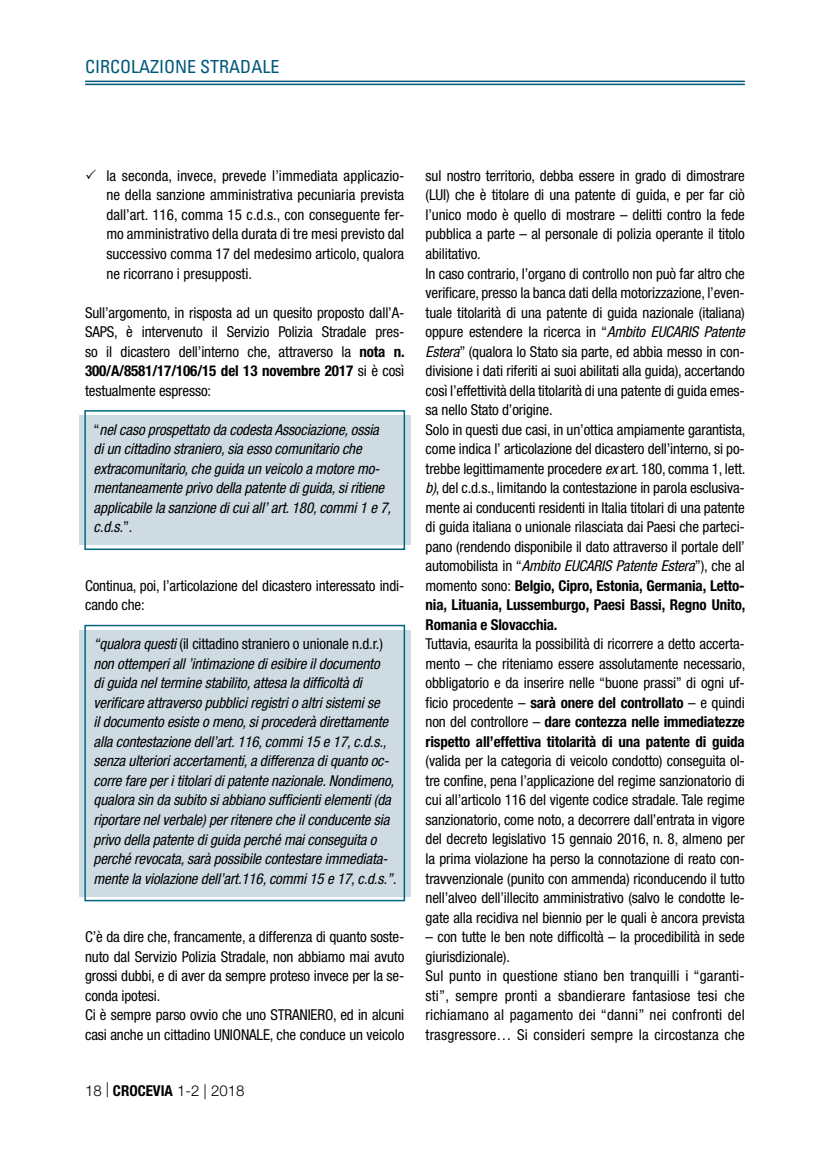
<style>
.page{position:relative;width:830px;height:1149px;background:#fff}
.page>*{position:absolute;margin:0;border:0;box-sizing:border-box;transform-origin:0 0}
.t1{font:condensed 18px "Univers LT Std";color:#00597c}
.t2{font:condensed 15px/19.5px "Helvetica Neue LT Std";letter-spacing:-.01em;color:#000;text-align:justify}
.t3{font:italic condensed 15px/19.5px "Helvetica Neue LT Std";letter-spacing:-.01em;color:#000}
.t4{font:condensed 15px/19.5px "Helvetica Neue LT Std";letter-spacing:.01em;color:#000}
.t5{font:300 15px "Helvetica Neue LT Std";color:#000}
.s1{font-weight:700}
.s2{font-style:normal}
.s3{font-weight:700;font-stretch:condensed}
.s4{font-style:italic}
</style>
<div class="page">
<hr style="left:85px;top:81px;width:659px;height:1px;background:#00597c">
<hr style="left:85px;top:84px;width:659px;height:1px;background:#00597c">
<div style="left:79px;top:415px;width:331px;height:130px;background:#cedbe3"></div>
<div style="left:84px;top:410px;width:321px;height:140px;border:2px solid #006780"></div>
<div style="left:79px;top:630px;width:331px;height:266px;background:#cedbe3"></div>
<div style="left:84px;top:624px;width:321px;height:277px;border:2px solid #006780"></div>
<p class="t1" style="left:85px;top:55px;width:196px">CIRCOLAZIONE STRADALE</p>
<p class="t2" style="left:106px;top:166px;width:299px">la seconda, invece, prevede l’immediata applicazio&shy;ne della sanzione amministrativa pecuniaria prevista dall’art. 116, comma 15 c.d.s., con conseguente fer&shy;mo amministrativo della durata di tre mesi previsto dal successivo comma 17 del medesimo articolo, qualora ne ricorrano i presupposti.</p>
<p class="t2" style="left:85px;top:302px;width:321px">Sull’argomento, in risposta ad un quesito proposto dall’A-SAPS, è intervenuto il Servizio Polizia Stradale pres&shy;so il dicastero dell’interno che, attraverso la <span class="s1">nota n.<br>300/A/8581/17/106/15 del 13 novembre 2017</span> si è così testualmente espresso:</p>
<p class="t3" style="left:94px;top:420px;width:299px"><span class="s2">“</span>nel caso prospettato da codesta Associazione, ossia di un cittadino straniero, sia esso comunitario che extracomunitario, che guida un veicolo a motore mo&shy;mentaneamente privo della patente di guida, si ritiene applicabile la sanzione di cui all’ art. 180, commi 1 e 7, c.d.s.<span class="s2">”.</span></p>
<p class="t2" style="left:85px;top:575px;width:320px">Continua, poi, l’articolazione del dicastero interessato indi&shy;cando che:</p>
<p class="t3" style="left:94px;top:634px;width:304px">“qualora questi <span class="s2">(il cittadino straniero o unionale n.d.r.) </span>non ottemperi all ’intimazione di esibire il documento<br>di guida nel termine stabilito, attesa la difficoltà di verificare attraverso pubblici registri o altri sistemi se<br>il documento esiste o meno, si procederà direttamente alla contestazione dell’art. 116, commi 15 e 17, c.d.s., senza ulteriori accertamenti, a differenza di quanto oc&shy;corre fare per i titolari di patente nazionale. Nondimeno, qualora sin da subito si abbiano sufficienti elementi (da riportare nel verbale) per ritenere che il conducente sia privo della patente di guida perché mai conseguita o perché revocata, sarà possibile contestare immediata&shy;mente la violazione dell’art.116, commi 15 e 17, c.d.s.”.</p>
<p class="t2" style="left:85px;top:926px;width:320px;text-align:left">C’è da dire che, francamente, a differenza di quanto soste&shy;nuto dal Servizio Polizia Stradale, non abbiamo mai avuto grossi dubbi, e di aver da sempre proteso invece per la se&shy;conda ipotesi.<br>Ci è sempre parso ovvio che uno STRANIERO, ed in alcuni casi anche un cittadino UNIONALE, che conduce un veicolo</p>
<p class="t5" style="left:85px;top:1080px;width:161px">18 | <span class="s3">CROCEVIA</span> 1-2 | 2018</p>
<p class="t2" style="left:425px;top:166px;width:321px;text-align:left">sul nostro territorio, debba essere in grado di dimostrare (LUI) che è titolare di una patente di guida, e per far ciò l’unico modo è quello di mostrare – delitti contro la fede pubblica a parte – al personale di polizia operante il titolo abilitativo.<br>In caso contrario, l’organo di controllo non può far altro che verificare, presso la banca dati della motorizzazione, l’even&shy;tuale titolarità di una patente di guida nazionale (italiana) oppure estendere la ricerca in “<span class="s4">Ambito EUCARIS Patente Estera</span>” (qualora lo Stato sia parte, ed abbia messo in con&shy;divisione i dati riferiti ai suoi abilitati alla guida), accertando così l’effettività della titolarità di una patente di guida emes&shy;sa nello Stato d’origine.<br>Solo in questi due casi, in un’ottica ampiamente garantista, come indica l’ articolazione del dicastero dell’interno, si po&shy;trebbe legittimamente procedere <span class="s4">ex</span> art. 180, comma 1, lett. <span class="s4">b)</span>, del c.d.s., limitando la contestazione in parola esclusiva&shy;mente ai conducenti residenti in Italia titolari di una patente di guida italiana o unionale rilasciata dai Paesi che parteci&shy;pano (rendendo disponibile il dato attraverso il portale dell’ automobilista in “<span class="s4">Ambito EUCARIS Patente Estera</span>”), che al momento sono: <span class="s1">Belgio, Cipro, Estonia, Germania, Letto&shy;nia, Lituania, Lussemburgo, Paesi Bassi, Regno Unito, Romania e Slovacchia.</span></p>
<p class="t2" style="left:425px;top:634px;width:321px">Tuttavia, esaurita la possibilità di ricorrere a detto accerta&shy;mento – che riteniamo essere assolutamente necessario, obbligatorio e da inserire nelle “buone prassi” di ogni uf&shy;ficio procedente – <span class="s1">sarà onere del controllato</span> – e quindi non del controllore – <span class="s1">dare contezza nelle immediatezze rispetto all’effettiva titolarità di una patente di guida</span></p>
<p class="t2" style="left:425px;top:751px;width:320px">(valida per la categoria di veicolo condotto) conseguita ol&shy;tre confine, pena l’applicazione del regime sanzionatorio di cui all’articolo 116 del vigente codice stradale. Tale regime sanzionatorio, come noto, a decorrere dall’entrata in vigore del decreto legislativo 15 gennaio 2016, n. 8, almeno per la prima violazione ha perso la connotazione di reato con&shy;travvenzionale (punito con ammenda) riconducendo il tutto nell’alveo dell’illecito amministrativo (salvo le condotte le&shy;gate alla recidiva nel biennio per le quali è ancora prevista</p>
<p class="t4" style="left:425px;top:926px;width:320px">– con tutte le ben note difficoltà – la procedibilità in sede giurisdizionale).<br>Sul punto in questione stiano ben tranquilli i “garanti&shy;sti”, sempre pronti a sbandierare fantasiose tesi che richiamano al pagamento dei “danni” nei confronti del trasgressore… Si consideri sempre la circostanza che</p>
</div>
